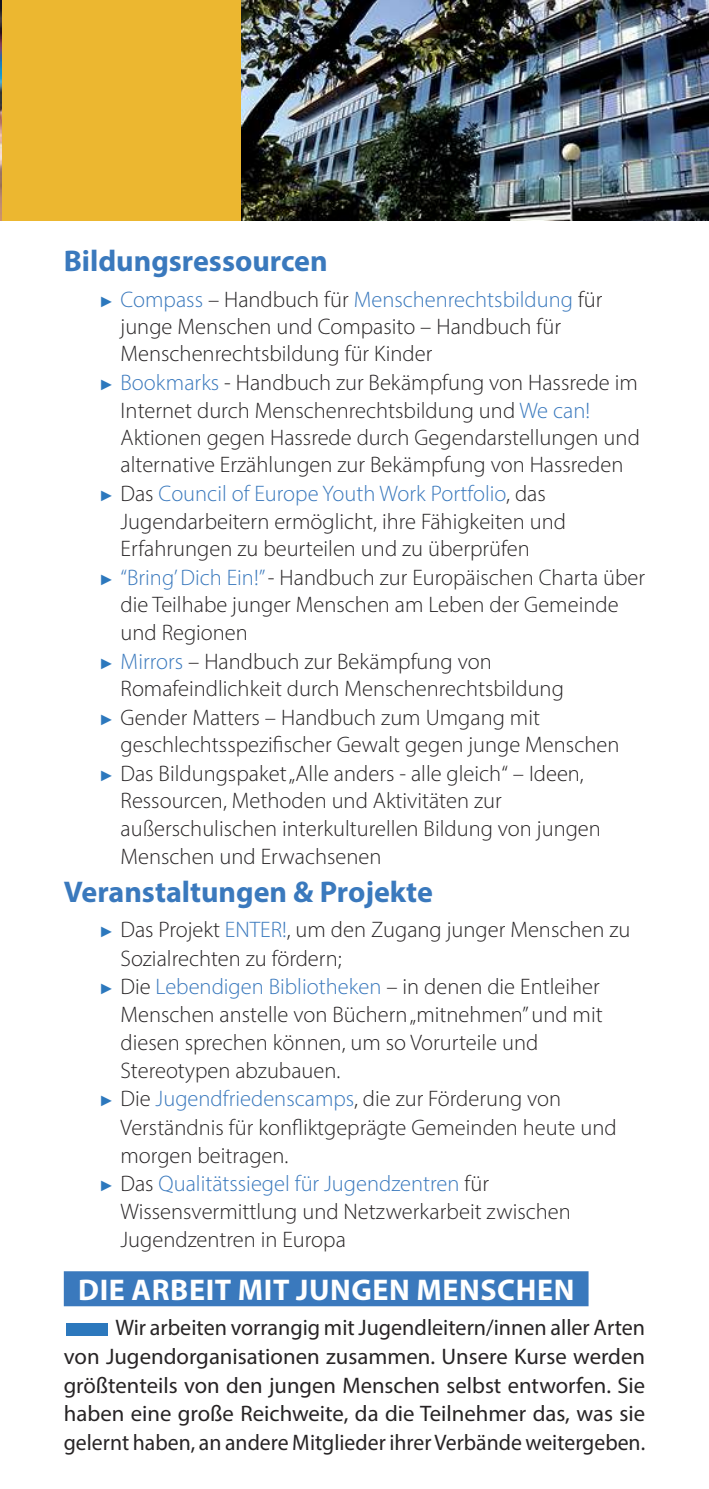
<style>
.page{position:relative;width:709px;height:1489px;background:#fff}
.page>*{position:absolute;margin:0;border:0;box-sizing:border-box;transform-origin:0 0}
.t1{font:700 30px "Myriad Pro";color:#3a79bd}
.t2{font:700 30px "Myriad Pro";letter-spacing:.02em;color:#fff}
.t3{font:300 22.5px "Myriad Pro";color:#272425}
.t4{font:22.5px/28.8px "Myriad Pro";color:#272425;text-align:justify}
.t5{font:300 22.5px "Myriad Pro";color:#3a79bd}
.s1{font-family:"Arial";font-weight:400;font-size:15px;color:#2c78bd}
.s2{color:#272425}
.s3{color:#3a79bd}
.s4{color:#2c78bd}
</style>
<div class="page">
<img style="left:0;top:0;width:2px;height:220px">
<img style="left:241px;top:0;width:468px;height:220px">
<div style="left:64px;top:1271px;width:524px;height:35px;background:#3a79bd"></div>
<div style="left:2px;top:0;width:239px;height:220px;background:#ecb730"></div>
<h1 class="t1" style="left:64px;top:249px;width:265px">Bildungsressourcen</h1>
<p class="t5" style="left:99px;top:290px;width:505px"><span class="s1">►</span> Compass <span class="s2">– Handbuch für</span> Menschenrechtsbildung <span class="s2">für</span></p>
<p class="t3" style="left:120px;top:318px;width:442px">junge Menschen und Compasito – Handbuch für</p>
<p class="t3" style="left:120px;top:345px;width:313px">Menschenrechtsbildung für Kinder</p>
<p class="t3" style="left:99px;top:374px;width:540px"><span class="s1">►</span> <span class="s3">Bookmarks</span> - Handbuch zur Bekämpfung von Hassrede im</p>
<p class="t3" style="left:120px;top:401px;width:471px">Internet durch Menschenrechtsbildung und <span class="s3">We can!</span></p>
<p class="t3" style="left:120px;top:429px;width:521px">Aktionen gegen Hassrede durch Gegendarstellungen und</p>
<p class="t3" style="left:120px;top:456px;width:504px">alternative Erzählungen zur Bekämpfung von Hassreden</p>
<p class="t5" style="left:99px;top:485px;width:448px"><span class="s1">►</span> <span class="s2">Das</span> Council of Europe Youth Work Portfolio<span class="s2">, das</span></p>
<p class="t3" style="left:120px;top:512px;width:447px">Jugendarbeitern ermöglicht, ihre Fähigkeiten und</p>
<p class="t3" style="left:120px;top:540px;width:411px">Erfahrungen zu beurteilen und zu überprüfen</p>
<p class="t3" style="left:99px;top:569px;width:547px"><span class="s1">►</span> <span class="s3">“Bring’ Dich Ein!”</span> - Handbuch zur Europäischen Charta über</p>
<p class="t3" style="left:120px;top:596px;width:499px">die Teilhabe junger Menschen am Leben der Gemeinde</p>
<p class="t3" style="left:120px;top:623px;width:129px">und Regionen</p>
<p class="t3" style="left:99px;top:652px;width:394px"><span class="s1">►</span> <span class="s3">Mirrors</span> – Handbuch zur Bekämpfung von</p>
<p class="t3" style="left:120px;top:680px;width:445px">Romafeindlichkeit durch Menschenrechtsbildung</p>
<p class="t3" style="left:99px;top:708px;width:442px"><span class="s1">►</span> Gender Matters – Handbuch zum Umgang mit</p>
<p class="t3" style="left:120px;top:736px;width:500px">geschlechtsspezifischer Gewalt gegen junge Menschen</p>
<p class="t3" style="left:99px;top:765px;width:486px"><span class="s1">►</span> Das Bildungspaket „Alle anders - alle gleich“ – Ideen,</p>
<p class="t3" style="left:120px;top:792px;width:382px">Ressourcen, Methoden und Aktivitäten zur</p>
<p class="t3" style="left:120px;top:819px;width:482px">außerschulischen interkulturellen Bildung von jungen</p>
<p class="t3" style="left:120px;top:848px;width:262px">Menschen und Erwachsenen</p>
<h1 class="t1" style="left:64px;top:880px;width:370px">Veranstaltungen &amp; Projekte</h1>
<p class="t3" style="left:99px;top:921px;width:532px"><span class="s1">►</span> Das Projekt <span class="s3">ENTER!</span>, um den Zugang junger Menschen zu</p>
<p class="t3" style="left:120px;top:949px;width:223px">Sozialrechten zu fördern;</p>
<p class="t3" style="left:99px;top:977px;width:502px"><span class="s1">►</span> Die <span class="s3">Lebendigen Bibliotheken</span> – in denen die Entleiher</p>
<p class="t3" style="left:120px;top:1005px;width:483px">Menschen anstelle von Büchern „mitnehmen” und mit</p>
<p class="t3" style="left:120px;top:1034px;width:419px">diesen sprechen können, um so Vorurteile und</p>
<p class="t3" style="left:120px;top:1062px;width:221px">Stereotypen abzubauen.</p>
<p class="t3" style="left:99px;top:1090px;width:463px"><span class="s1">►</span> Die <span class="s3">Jugendfriedenscamps</span>, die zur Förderung von</p>
<p class="t3" style="left:120px;top:1118px;width:497px">Verständnis für konfliktgeprägte Gemeinden heute und</p>
<p class="t3" style="left:120px;top:1146px;width:169px">morgen beitragen.</p>
<p class="t5" style="left:99px;top:1174px;width:391px"><span class="s1">►</span> <span class="s2">Das</span> Qualitätssiegel für Jugendzentren <span class="s2">für</span></p>
<p class="t3" style="left:120px;top:1202px;width:452px">Wissensvermittlung und Netzwerkarbeit zwischen</p>
<p class="t3" style="left:120px;top:1231px;width:227px">Jugendzentren in Europa</p>
<h1 class="t2" style="left:78px;top:1278px;width:497px">DIE ARBEIT MIT JUNGEN MENSCHEN</h1>
<p class="t4" style="left:64px;top:1315px;width:583px"><span class="s4">■</span>Wir arbeiten vorrangig mit Jugendleitern/innen aller Arten von Jugendorganisationen zusammen. Unsere Kurse werden größtenteils von den jungen Menschen selbst entworfen. Sie haben eine große Reichweite, da die Teilnehmer das, was sie gelernt haben, an andere Mitglieder ihrer Verbände weitergeben.</p>
</div>
